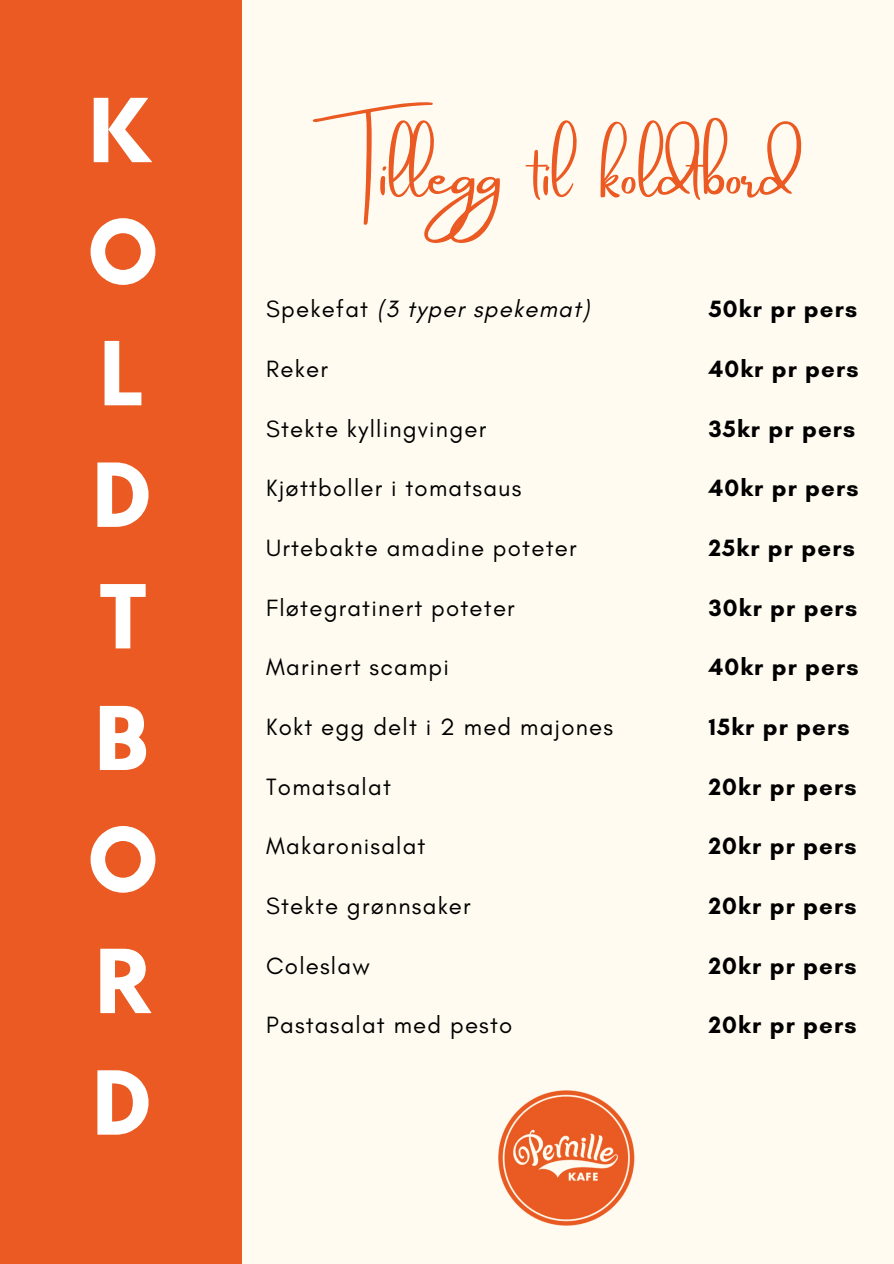
<style>
.page{position:relative;width:894px;height:1264px;background:#fff}
.page>*{position:absolute;margin:0;border:0;box-sizing:border-box;transform-origin:0 0}
.t1{font:78px/121.5px "Hussar Bd";color:#fff}
.t2{font:58.5px "Amsterdam Two";color:#ea5a22}
.t3{font:24px "Glacial Indifference";letter-spacing:.05em;color:#000}
.t4{font:700 24px "Glacial Indifference";letter-spacing:.05em;color:#000}
.t5{font:italic 24px "Glacial Indifference";letter-spacing:.05em;color:#000}
.s1{font-style:normal}
</style>
<div class="page">
<div style="left:0;top:0;width:893px;height:1263px;background:#fffbf0"></div>
<div style="left:0;top:0;width:242px;height:1263px;background:#ea5a22"></div>
<img style="left:498px;top:1090px;width:137px;height:136px">
<h1 class="t1" style="left:86px;top:80px;width:76px">K<br>O<br>L<br>D<br>T<br>B<br>O<br>R<br>D</h1>
<h3 class="t2" style="left:330px;top:143px;width:466px">Tillegg til koldtbord</h3>
<h2 class="t5" style="left:266px;top:295px;width:325px"><span class="s1">Spekefat</span> (3 typer spekemat)</h2>
<p class="t3" style="left:266px;top:354px;width:63px">Reker</p>
<p class="t3" style="left:266px;top:414px;width:221px">Stekte kyllingvinger</p>
<p class="t3" style="left:266px;top:473px;width:256px">Kjøttboller i tomatsaus</p>
<p class="t3" style="left:266px;top:533px;width:312px">Urtebakte amadine poteter</p>
<p class="t3" style="left:266px;top:593px;width:250px">Fløtegratinert poteter</p>
<p class="t3" style="left:266px;top:652px;width:184px">Marinert scampi</p>
<p class="t3" style="left:266px;top:712px;width:348px">Kokt egg delt i 2 med majones</p>
<p class="t3" style="left:266px;top:772px;width:126px">Tomatsalat</p>
<p class="t3" style="left:266px;top:831px;width:161px">Makaronisalat</p>
<p class="t3" style="left:266px;top:891px;width:206px">Stekte grønnsaker</p>
<p class="t3" style="left:266px;top:950px;width:105px">Coleslaw</p>
<p class="t3" style="left:266px;top:1010px;width:248px">Pastasalat med pesto</p>
<p class="t4" style="left:708px;top:295px;width:150px">50kr pr pers</p>
<p class="t4" style="left:708px;top:354px;width:151px">40kr pr pers</p>
<p class="t4" style="left:708px;top:414px;width:148px">35kr pr pers</p>
<p class="t4" style="left:708px;top:473px;width:151px">40kr pr pers</p>
<p class="t4" style="left:708px;top:533px;width:148px">25kr pr pers</p>
<p class="t4" style="left:708px;top:593px;width:150px">30kr pr pers</p>
<p class="t4" style="left:708px;top:652px;width:151px">40kr pr pers</p>
<p class="t4" style="left:708px;top:712px;width:142px">15kr pr pers</p>
<p class="t4" style="left:708px;top:772px;width:149px">20kr pr pers</p>
<p class="t4" style="left:708px;top:831px;width:149px">20kr pr pers</p>
<p class="t4" style="left:708px;top:891px;width:149px">20kr pr pers</p>
<p class="t4" style="left:708px;top:950px;width:149px">20kr pr pers</p>
<p class="t4" style="left:708px;top:1010px;width:149px">20kr pr pers</p>
</div>
